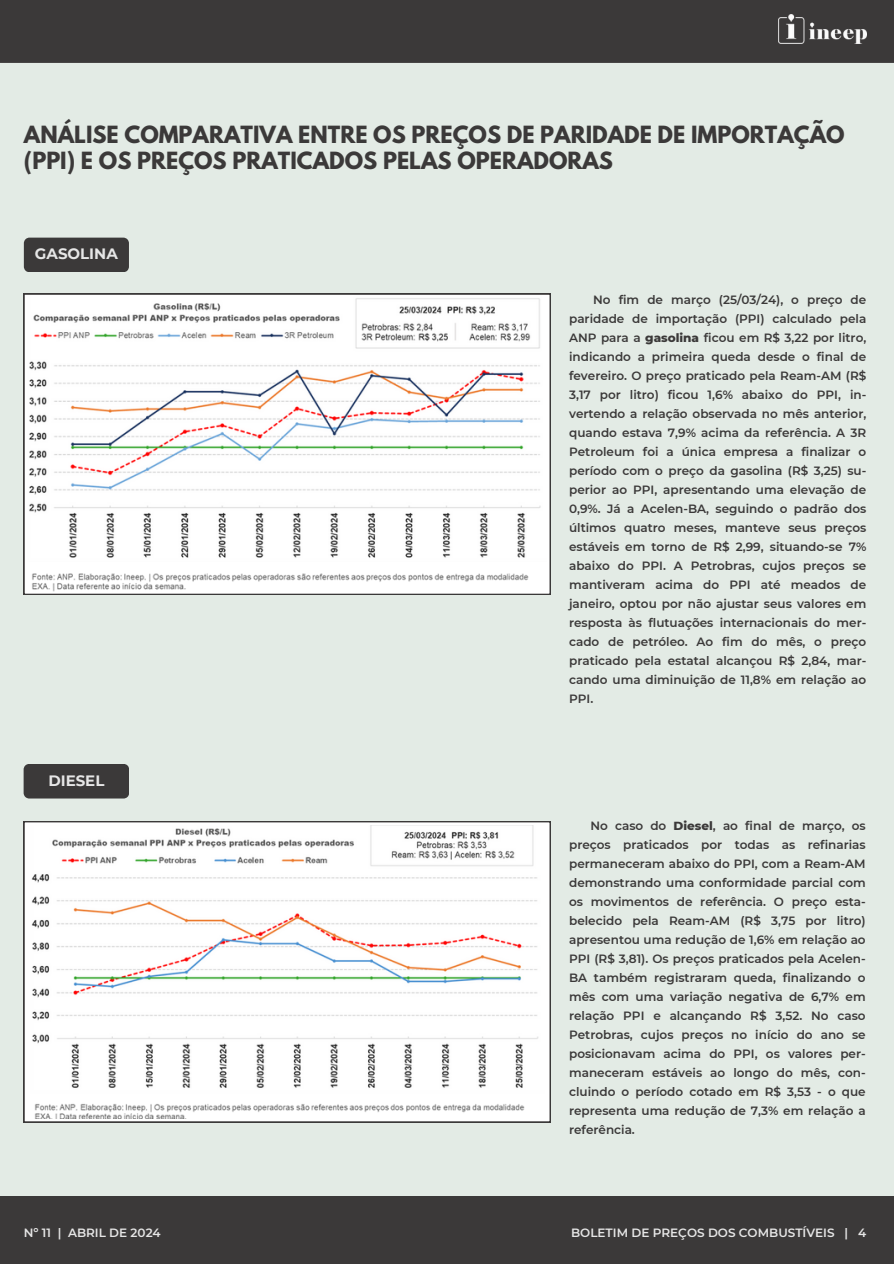
<style>
.page{position:relative;width:894px;height:1264px;background:#fff}
.page>*{position:absolute;margin:0;border:0;box-sizing:border-box;transform-origin:0 0}
.t1{font:700 21px/25.8px "League Spartan";color:#3b3939}
.t2{font:700 15px "Montserrat";color:#e6e6e6}
.t3{font:600 12px/19px "Montserrat";color:#3b3939;text-align:justify}
.t4{font:600 12px "Montserrat";color:#e6e6e6}
.s1{font-weight:800}
</style>
<div class="page">
<div style="left:0;top:0;width:893px;height:1263px;background:#e3ebe5"></div>
<div style="left:0;top:0;width:893px;height:63px;background:#3b3939"></div>
<div style="left:0;top:1195px;width:893px;height:68px;background:#3b3939"></div>
<img style="left:778px;top:15px;width:88px;height:29px">
<div style="left:24px;top:238px;width:105px;height:34px;background:#3b3939"></div>
<div style="left:24px;top:764px;width:105px;height:34px;background:#3b3939"></div>
<svg style="left:24px;top:294px;width:526px;height:301px;background:#b4b3b3"></svg>
<img style="left:27px;top:296px;width:520px;height:297px">
<svg style="left:24px;top:821px;width:526px;height:301px;background:#d6d6d6"></svg>
<img style="left:29px;top:825px;width:515px;height:293px">
<h1 class="t1" style="left:24px;top:124px;width:821px">ANÁLISE COMPARATIVA ENTRE OS PREÇOS DE PARIDADE DE IMPORTAÇÃO (PPI) E OS PREÇOS PRATICADOS PELAS OPERADORAS</h1>
<p class="t2" style="left:35px;top:245px;width:84px">GASOLINA</p>
<p class="t2" style="left:48px;top:771px;width:58px">DIESEL</p>
<p class="t4" style="left:24px;top:1225px;width:138px">Nº 11 | ABRIL DE 2024</p>
<p class="t3" style="left:569px;top:290px;width:299px;text-indent:24px">No fim de março (25/03/24), o preço de paridade de importação (PPI) calculado pela ANP para a <span class="s1">gasolina</span> ficou em R$ 3,22 por litro, indicando a primeira queda desde o final de fevereiro. O preço praticado pela Ream-AM (R$ 3,17 por litro) ficou 1,6% abaixo do PPI, in&shy;vertendo a relação observada no mês anterior, quando estava 7,9% acima da referência. A 3R Petroleum foi a única empresa a finalizar o período com o preço da gasolina (R$ 3,25) su&shy;perior ao PPI, apresentando uma elevação de 0,9%. Já a Acelen-BA, seguindo o padrão dos últimos quatro meses, manteve seus preços estáveis em torno de R$ 2,99, situando-se 7% abaixo do PPI. A Petrobras, cujos preços se mantiveram acima do PPI até meados de janeiro, optou por não ajustar seus valores em resposta às flutuações internacionais do mer&shy;cado de petróleo. Ao fim do mês, o preço praticado pela estatal alcançou R$ 2,84, mar&shy;cando uma diminuição de 11,8% em relação ao PPI.</p>
<p class="t3" style="left:569px;top:816px;width:298px;text-indent:21px">No caso do <span class="s1">Diesel</span>, ao final de março, os preços praticados por todas as refinarias permaneceram abaixo do PPI, com a Ream-AM demonstrando uma conformidade parcial com os movimentos de referência. O preço esta&shy;belecido pela Ream-AM (R$ 3,75 por litro) apresentou uma redução de 1,6% em relação ao PPI (R$ 3,81). Os preços praticados pela Acelen-BA também registraram queda, finalizando o mês com uma variação negativa de 6,7% em relação PPI e alcançando R$ 3,52. No caso Petrobras, cujos preços no início do ano se posicionavam acima do PPI, os valores per&shy;maneceram estáveis ao longo do mês, con&shy;cluindo o período cotado em R$ 3,53 - o que representa uma redução de 7,3% em relação a referência.</p>
<p class="t4" style="left:571px;top:1225px;width:296px">BOLETIM DE PREÇOS DOS COMBUSTÍVEIS | 4</p>
</div>
